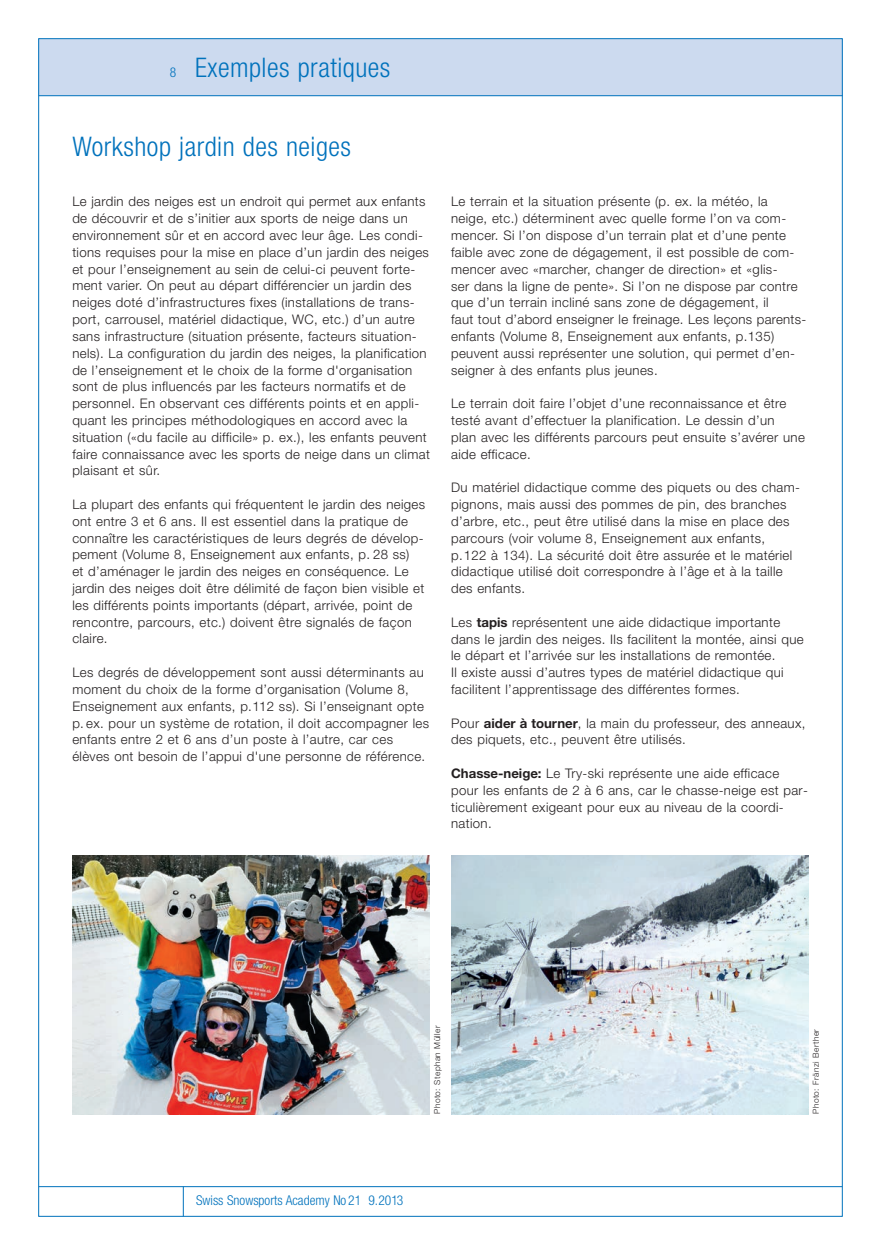
<style>
.page{position:relative;width:881px;height:1255px;background:#fff}
.page>*{position:absolute;margin:0;border:0;box-sizing:border-box;transform-origin:0 0}
.t1{font:300 condensed 27px "Helvetica Neue LT Std";letter-spacing:.02em;color:#0072bc}
.t2{font:300 condensed 13.5px "Helvetica Neue LT Std";color:#0072bc}
.t3{font:300 13.2px/16.8px "Helvetica Neue LT Std";letter-spacing:.03em;color:#231f20}
.t4{font:300 8.25px "Helvetica Neue LT Std";letter-spacing:.055em;color:#231f20}
.s1{font-size:13.5px}
.s2{font-weight:700}
</style>
<div class="page">
<div style="left:38px;top:39px;width:804px;height:56px;background:#ccdaef"></div>
<hr style="left:39px;top:1186px;width:803px;height:1px;background:#0072bc">
<hr style="left:183px;top:1186px;width:1px;height:30px;background:#0072bc">
<hr style="left:39px;top:95px;width:803px;height:1px;background:#0072bc">
<img style="left:72px;top:855px;width:357px;height:258px">
<img style="left:451px;top:855px;width:357px;height:258px">
<h1 class="t1" style="left:170px;top:58px;width:222px"><span class="s1">8</span> Exemples pratiques</h1>
<h1 class="t1" style="left:72px;top:137px;width:280px">Workshop jardin des neiges</h1>
<p class="t3" style="left:72px;top:194px;width:359px">Le jardin des neiges est un endroit qui permet aux enfants de découvrir et de s’initier aux sports de neige dans un environnement sûr et en accord avec leur âge. Les condi - tions requises pour la mise en place d’un jardin des neiges et pour l’enseignement au sein de celui-ci peuvent forte&shy;ment varier. On peut au départ différencier un jardin des neiges doté d’infrastructures fixes (installations de trans&shy;port, carrousel, matériel didactique, WC, etc.) d’un autre sans infrastructure (situation présente, facteurs situation&shy;nels). La configuration du jardin des neiges, la planification de l’enseignement et le choix de la forme d'organisation sont de plus influencés par les facteurs normatifs et de personnel. En observant ces différents points et en appli&shy;quant les principes méthodologiques en accord avec la situation («du facile au difficile» p. ex.), les enfants peuvent faire connaissance avec les sports de neige dans un climat plaisant et sûr.</p>
<p class="t3" style="left:72px;top:497px;width:354px">La plupart des enfants qui fréquentent le jardin des neiges ont entre 3 et 6 ans. Il est essentiel dans la pratique de connaître les caractéristiques de leurs degrés de dévelop&shy;pement (Volume 8, Enseignement aux enfants, p. 28 ss)<br>et d’aménager le jardin des neiges en conséquence. Le jardin des neiges doit être délimité de façon bien visible et les différents points importants (départ, arrivée, point de rencontre, parcours, etc.) doivent être signalés de façon claire.</p>
<p class="t3" style="left:72px;top:665px;width:358px">Les degrés de développement sont aussi déterminants au moment du choix de la forme d’organisation (Volume 8, Enseignement aux enfants, p.112 ss). Si l’enseignant opte p. ex. pour un système de rotation, il doit accompagner les enfants entre 2 et 6 ans d’un poste à l’autre, car ces élèves ont besoin de l’appui d'une personne de référence.</p>
<p class="t3" style="left:451px;top:195px;width:356px">Le terrain et la situation présente (p. ex. la météo, la neige, etc.) déterminent avec quelle forme l’on va com&shy;mencer. Si l’on dispose d’un terrain plat et d’une pente faible avec zone de dégagement, il est possible de com&shy;mencer avec «marcher, changer de direction» et «glis-<br>ser dans la ligne de pente». Si l’on ne dispose par contre que d’un terrain incliné sans zone de dégagement, il<br>faut tout d’abord enseigner le freinage. Les leçons parents&shy;enfants (Volume 8, Enseignement aux enfants, p.135) peuvent aussi représenter une solution, qui permet d’en - seigner à des enfants plus jeunes.</p>
<p class="t3" style="left:451px;top:396px;width:355px">Le terrain doit faire l’objet d’une reconnaissance et être testé avant d’effectuer la planification. Le dessin d’un<br>plan avec les différents parcours peut ensuite s’avérer une aide efficace.</p>
<p class="t3" style="left:451px;top:480px;width:350px">Du matériel didactique comme des piquets ou des cham&shy;pignons, mais aussi des pommes de pin, des branches d’arbre, etc., peut être utilisé dans la mise en place des parcours (voir volume 8, Enseignement aux enfants, p.122 à 134). La sécurité doit être assurée et le matériel didactique utilisé doit correspondre à l’âge et à la taille des enfants.</p>
<p class="t3" style="left:451px;top:615px;width:354px">Les <span class="s2">tapis</span> représentent une aide didactique importante dans le jardin des neiges. Ils facilitent la montée, ainsi que le départ et l’arrivée sur les installations de remontée.<br>Il existe aussi d’autres types de matériel didactique qui facilitent l’apprentissage des différentes formes.</p>
<p class="t3" style="left:451px;top:715px;width:356px">Pour <span class="s2">aider à tourner</span>, la main du professeur, des anneaux, des piquets, etc., peuvent être utilisés.</p>
<p class="t3" style="left:451px;top:766px;width:358px"><span class="s2">Chasse-neige:</span> Le Try-ski représente une aide efficace pour les enfants de 2 à 6 ans, car le chasse-neige est par&shy;ticulièrement exigeant pour eux au niveau de la coordi - nation.</p>
<p class="t4" style="left:434px;top:1113px;width:90px;rotate:-90deg">Photo: Stephan Müller</p>
<p class="t4" style="left:812px;top:1113px;width:86px;rotate:-90deg">Photo: Fränzi Berther</p>
<p class="t2" style="left:196px;top:1195px;width:209px">Swiss Snowsports Academy No 21 9.2013</p>
</div>
